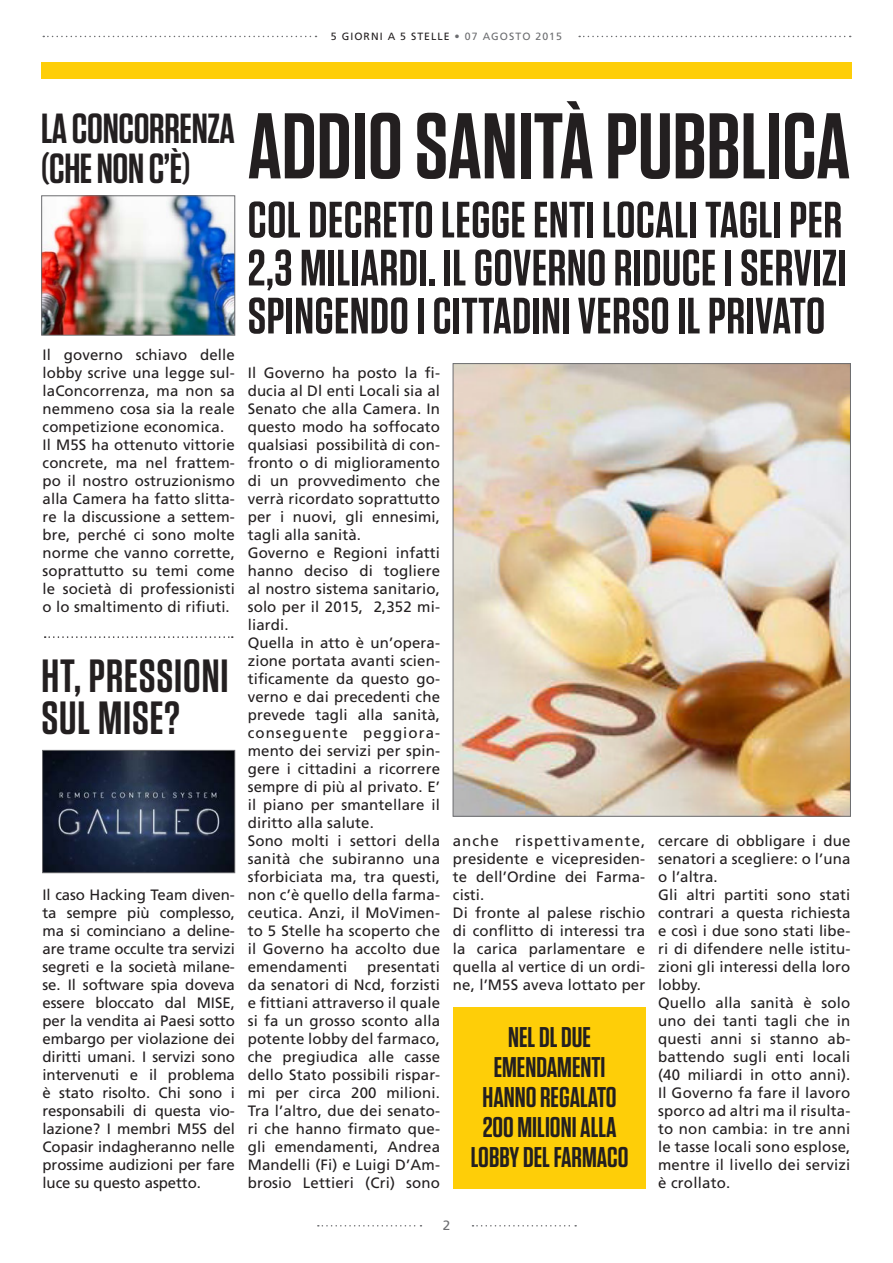
<style>
.page{position:relative;width:893px;height:1263px;background:#fff}
.page>*{position:absolute;margin:0;border:0;box-sizing:border-box;transform-origin:0 0}
.TITOLO_1a{font:600 93px "Tungsten";color:#231f20}
.Titolo_medio{font:600 51px "Tungsten";letter-spacing:.01em;color:#231f20}
.Titolo_piccolo{font:600 46.5px/42px "Tungsten";letter-spacing:.02em;color:#231f20}
.Titolo_piccolo-2{font:600 42px/40.5px "Tungsten";letter-spacing:-.01em;color:#231f20}
.Occhielli{font:600 28.5px/30px "Tungsten";color:#231f20;text-align:center}
.Articolo{font:15px/18px "Frutiger";letter-spacing:.01em;color:#231f20;text-align:justify}
.t1{font:13.5px "Frutiger";color:#6c6d70}
.t2{font:10.5px "Frutiger";letter-spacing:.1em;color:#231f20}
.s1{color:#6c6d70}
</style>
<div class="page">
<svg style="left:45px;top:636px;width:188px;height:2px"></svg>
<img style="left:455px;top:365px;width:394px;height:449px">
<img style="left:43px;top:198px;width:190px;height:135px">
<div style="left:41px;top:196px;width:194px;height:139px;border:1px solid #6c6d70"></div>
<img style="left:44px;top:752px;width:189px;height:119px">
<div style="left:42px;top:750px;width:193px;height:123px;border:1px solid #6c6d70"></div>
<svg style="left:472px;top:1225px;width:104px;height:1px"></svg>
<svg style="left:318px;top:1225px;width:103px;height:1px"></svg>
<svg style="left:43px;top:36px;width:273px;height:1px"></svg>
<svg style="left:579px;top:36px;width:272px;height:1px"></svg>
<div style="left:41px;top:63px;width:811px;height:16px;background:#fece08"></div>
<div style="left:453px;top:1007px;width:192px;height:181px;background:#fece08"></div>
<p class="t2" style="left:331px;top:31px;width:233px">5 GIORNI A 5 STELLE <span class="s1">• 07 AGOSTO 2015</span></p>
<p class="Titolo_piccolo-2" style="left:41px;top:109px;width:195px">LA CONCORRENZA (CHE NON C’È)</p>
<p class="Articolo" style="left:43px;top:346px;width:194px">Il governo schiavo delle lobby scrive una legge sul&shy;laConcorrenza, ma non sa nemmeno cosa sia la reale competizione economica.</p>
<p class="Articolo" style="left:43px;top:436px;width:194px">Il M5S ha ottenuto vittorie concrete, ma nel frattem&shy;po il nostro ostruzionismo alla Camera ha fatto slitta&shy;re la discussione a settem&shy;bre, perché ci sono molte norme che vanno corrette, soprattutto su temi come le società di professionisti o lo smaltimento di rifiuti.</p>
<p class="Titolo_piccolo" style="left:41px;top:656px;width:189px">HT, PRESSIONI<br>SUL MISE?</p>
<p class="Articolo" style="left:43px;top:886px;width:194px">Il caso Hacking Team diven&shy;ta sempre più complesso, ma si cominciano a deline&shy;are trame occulte tra servizi segreti e la società milane&shy;se. Il software spia doveva essere bloccato dal MISE, per la vendita ai Paesi sotto embargo per violazione dei diritti umani. I servizi sono intervenuti e il problema è stato risolto. Chi sono i responsabili di questa vio&shy;lazione? I membri M5S del Copasir indagheranno nelle prossime audizioni per fare luce su questo aspetto.</p>
<p class="TITOLO_1a" style="left:248px;top:97px;width:604px">ADDIO SANITÀ PUBBLICA</p>
<p class="Titolo_medio" style="left:248px;top:193px;width:596px">COL DECRETO LEGGE ENTI LOCALI TAGLI PER</p>
<p class="Titolo_medio" style="left:248px;top:241px;width:600px">2,3 MILIARDI. IL GOVERNO RIDUCE I SERVIZI</p>
<p class="Titolo_medio" style="left:248px;top:289px;width:579px">SPINGENDO I CITTADINI VERSO IL PRIVATO</p>
<p class="Articolo" style="left:248px;top:364px;width:194px">Il Governo ha posto la fi&shy;ducia al Dl enti Locali sia al Senato che alla Camera. In questo modo ha soffocato qualsiasi possibilità di con&shy;fronto o di miglioramento di un provvedimento che verrà ricordato soprattutto per i nuovi, gli ennesimi, tagli alla sanità.</p>
<p class="Articolo" style="left:248px;top:544px;width:194px">Governo e Regioni infatti hanno deciso di togliere al nostro sistema sanitario, solo per il 2015, 2,352 mi&shy;liardi.</p>
<p class="Articolo" style="left:248px;top:634px;width:194px">Quella in atto è un’opera&shy;zione portata avanti scien&shy;tificamente da questo go&shy;verno e dai precedenti che prevede tagli alla sanità, conseguente peggiora&shy;mento dei servizi per spin&shy;gere i cittadini a ricorrere sempre di più al privato. E’ il piano per smantellare il diritto alla salute.</p>
<p class="Articolo" style="left:248px;top:832px;width:194px">Sono molti i settori della sanità che subiranno una sforbiciata ma, tra questi, non c’è quello della farma&shy;ceutica. Anzi, il MoVimen&shy;to 5 Stelle ha scoperto che il Governo ha accolto due emendamenti</p>
<p class="Articolo" style="left:248px;top:958px;width:194px;text-indent:119px">presentati da senatori di Ncd, forzisti e fittiani attraverso il quale si fa un grosso sconto alla potente lobby del farmaco, che pregiudica alle casse dello Stato possibili rispar&shy;mi per circa 200 milioni.<br>Tra l’altro, due dei senato&shy;ri che hanno firmato que&shy;gli emendamenti, Andrea Mandelli (Fi) e Luigi D’Am&shy;brosio Lettieri (Cri) sono</p>
<p class="Articolo" style="left:453px;top:832px;width:194px">anche rispettivamente, presidente e vicepresiden&shy;te dell’Ordine dei Farma&shy;cisti.</p>
<p class="Articolo" style="left:453px;top:904px;width:194px">Di fronte al palese rischio di conflitto di interessi tra la carica parlamentare e quella al vertice di un ordi&shy;ne, l’M5S aveva lottato per</p>
<p class="Occhielli" style="left:483px;top:1022px;width:136px">NEL DL DUE<br>EMENDAMENTI<br>HANNO REGALATO</p>
<p class="Occhielli" style="left:471px;top:1112px;width:159px">200 MILIONI ALLA<br>LOBBY DEL FARMACO</p>
<p class="t1" style="left:443px;top:1217px;width:9px">2</p>
<p class="Articolo" style="left:658px;top:832px;width:194px">cercare di obbligare i due senatori a scegliere: o l’una o l’altra.</p>
<p class="Articolo" style="left:658px;top:886px;width:194px">Gli altri partiti sono stati contrari a questa richiesta e così i due sono stati libe&shy;ri di difendere nelle istitu&shy;zioni gli interessi della loro lobby.</p>
<p class="Articolo" style="left:658px;top:994px;width:194px">Quello alla sanità è solo uno dei tanti tagli che in questi anni si stanno ab&shy;battendo sugli enti locali (40 miliardi in otto anni).<br>Il Governo fa fare il lavoro sporco ad altri ma il risulta&shy;to non cambia: in tre anni le tasse locali sono esplose, mentre il livello dei servizi è crollato.</p>
</div>
